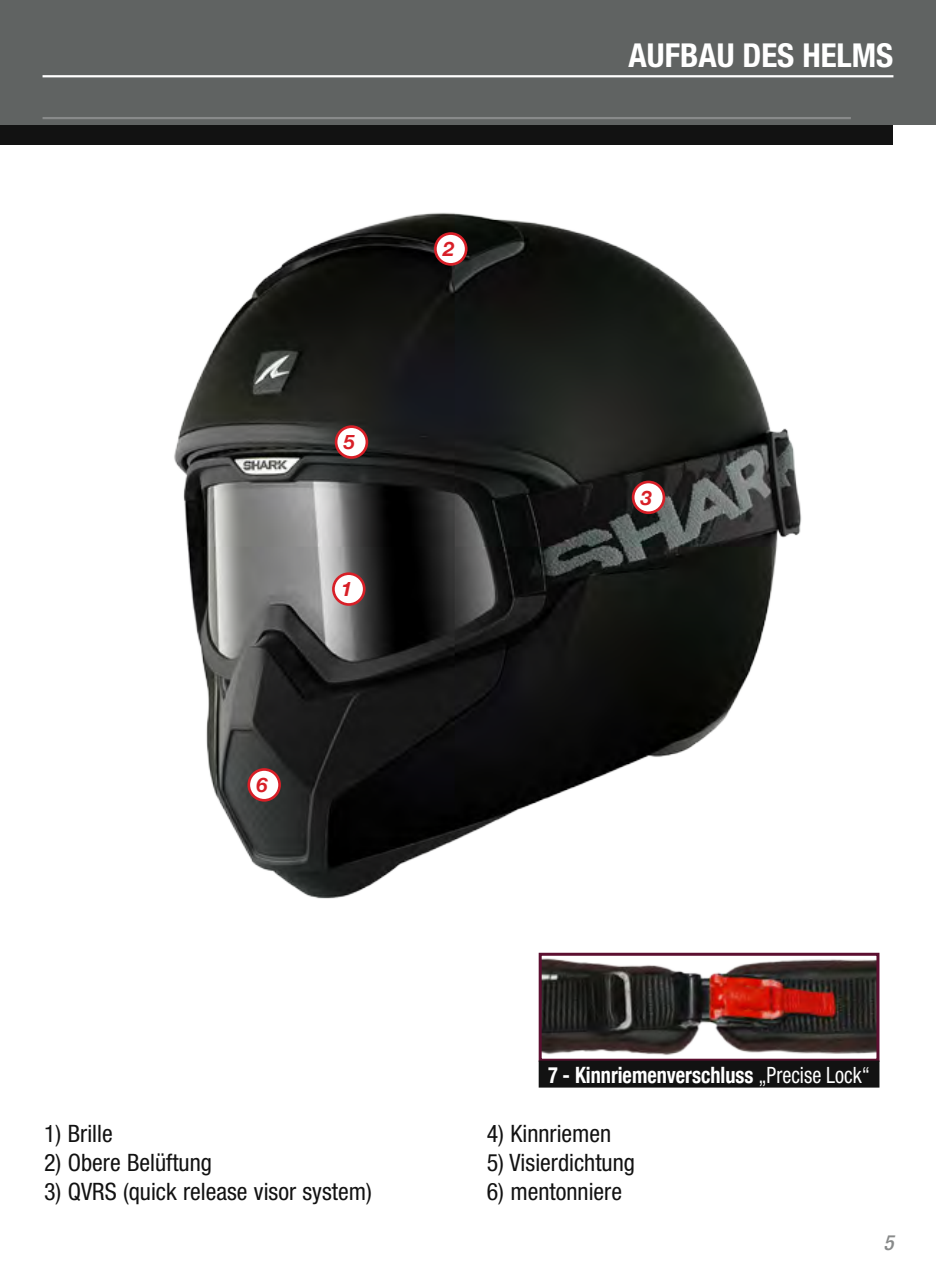
<style>
.page{position:relative;width:936px;height:1276px;background:#fff}
.page>*{position:absolute;margin:0;border:0;box-sizing:border-box;transform-origin:0 0}
.t1{font:700 condensed 33px "Helvetica Neue";color:#fff}
.t2{font:condensed 24px "Helvetica Neue";color:#121212}
.t3{font:700 condensed 22.5px "Helvetica Neue";color:#fff;scale:.9 1}
.t4{font:italic 500 condensed 21px "Helvetica Neue";color:#888a8a}
.t5{font:italic 700 19.8px "Helvetica Neue";color:#d81f27}
.s1{font-style:inherit}
.s2{font-weight:400}
</style>
<div class="page">
<div style="left:0;top:85px;width:893px;height:60px;background:#121212"></div>
<div style="left:0;top:0;width:935px;height:125px;background:#606362"></div>
<img style="left:174px;top:212px;width:628px;height:687px">
<hr style="left:43px;top:117px;width:807px;height:2px;background:#888a8a">
<div style="left:333px;top:573px;width:31px;height:31px;background:#fff;border-radius:50%"></div>
<div style="left:332px;top:572px;width:33px;height:34px;border:3px solid #d81f27;border-radius:50%"></div>
<img style="left:542px;top:958px;width:333px;height:97px">
<div style="left:538px;top:952px;width:341px;height:109px;border:3px solid #5c0f30"></div>
<div style="left:435px;top:233px;width:31px;height:31px;background:#fff;border-radius:50%"></div>
<div style="left:434px;top:232px;width:33px;height:34px;border:3px solid #d81f27;border-radius:50%"></div>
<div style="left:336px;top:427px;width:31px;height:30px;background:#fff;border-radius:50%"></div>
<div style="left:335px;top:425px;width:33px;height:34px;border:3px solid #d81f27;border-radius:50%"></div>
<div style="left:249px;top:769px;width:30px;height:31px;background:#fff;border-radius:50%"></div>
<div style="left:247px;top:768px;width:34px;height:33px;border:3px solid #d81f27;border-radius:50%"></div>
<div style="left:633px;top:482px;width:31px;height:31px;background:#fff;border-radius:50%"></div>
<div style="left:631px;top:480px;width:34px;height:34px;border:3px solid #d81f27;border-radius:50%"></div>
<div style="left:538px;top:1060px;width:341px;height:27px;background:#121212"></div>
<hr style="left:43px;top:75px;width:850px;height:2px;background:#fff">
<p class="t5" style="left:256px;top:772px;width:13px">6</p>
<p class="t5" style="left:344px;top:430px;width:13px">5</p>
<p class="t5" style="left:341px;top:577px;width:13px">1</p>
<p class="t5" style="left:443px;top:237px;width:13px">2</p>
<h1 class="t1" style="left:628px;top:35px;width:266px">AUFBAU DES HELMS</h1>
<p class="t5" style="left:641px;top:485px;width:13px">3</p>
<p class="t2" style="left:44px;top:1119px;width:70px">1) Brille</p>
<p class="t2" style="left:44px;top:1148px;width:169px">2) Obere Belüftung</p>
<p class="t2" style="left:44px;top:1177px;width:329px">3) QVRS (quick release visor system)</p>
<p class="t3" style="left:548px;top:1061px;width:359px"><span class="s1">7 -</span> Kinnriemenverschluss <span class="s2">„Precise Lock“</span></p>
<p class="t2" style="left:487px;top:1119px;width:126px">4) Kinnriemen</p>
<p class="t2" style="left:487px;top:1148px;width:150px">5) Visierdichtung</p>
<p class="t2" style="left:487px;top:1177px;width:137px">6) mentonniere</p>
<p class="t4" style="left:883px;top:1230px;width:12px">5</p>
</div>
